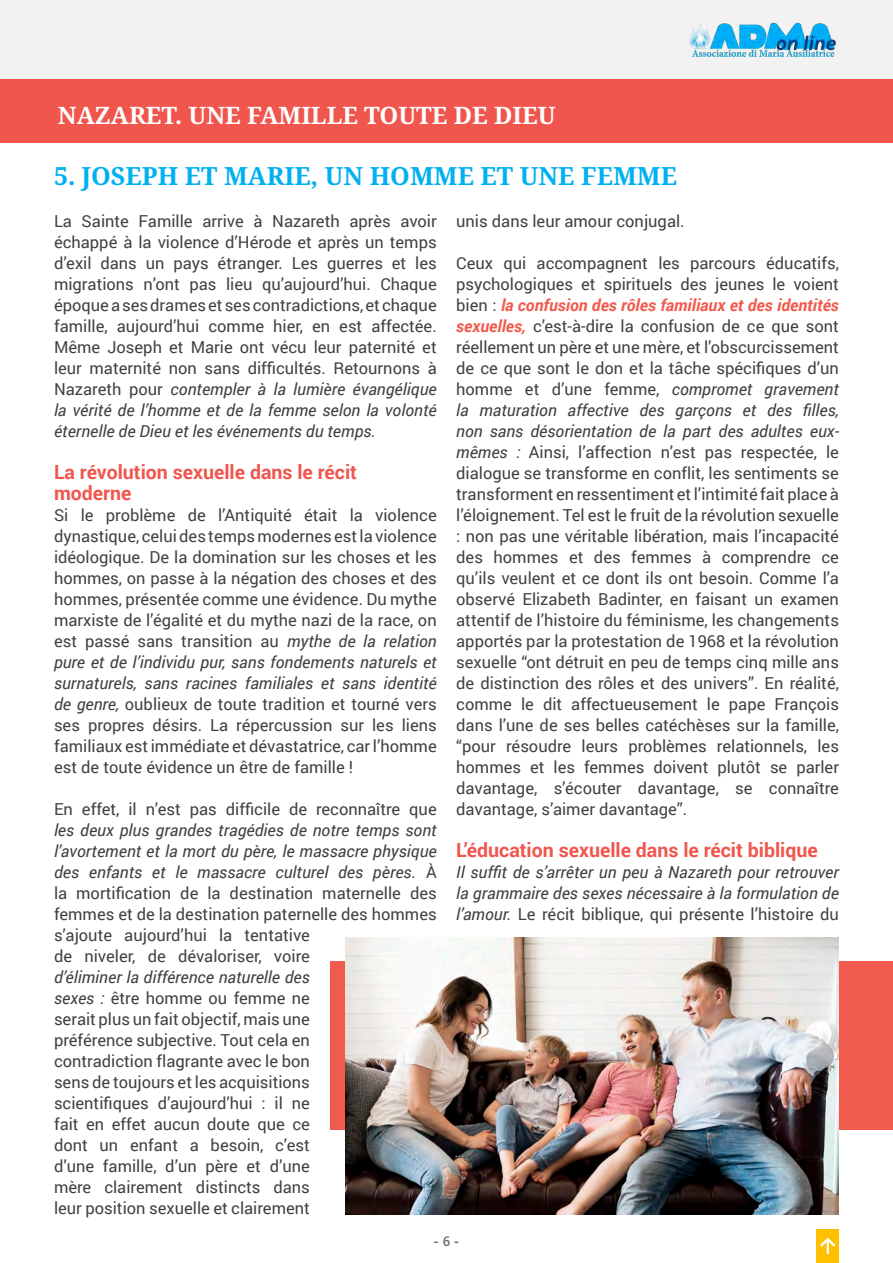
<style>
.page{position:relative;width:893px;height:1263px;background:#fff}
.page>*{position:absolute;margin:0;border:0;box-sizing:border-box;transform-origin:0 0}
.t1{font:700 25.05px "Noto Serif";color:#00b0f0}
.t2{font:700 24px "Noto Serif";color:#fff}
.t3{font:700 19.5px/21px "Roboto";color:#f0564e}
.t4{font:16.5px/21px "Roboto";color:#414042;text-align:justify}
.t5{font:italic 16.5px/21px "Roboto";color:#414042;text-align:justify}
.t6{font:700 13.5px "Segoe UI";color:#6d6e70}
.s1{font-style:italic}
.s2{font-weight:700;font-style:italic;color:#f15b4e}
.s3{font-style:normal}
.s4{font-weight:600}
</style>
<div class="page">
<div style="left:0;top:0;width:893px;height:80px;background:#f2f2f2"></div>
<img style="left:689px;top:22px;width:147px;height:35px">
<div style="left:816px;top:1229px;width:23px;height:34px;background:#ffc000"></div>
<svg style="left:820px;top:1237px;width:16px;height:17px"></svg>
<div style="left:0;top:80px;width:893px;height:62px;background:#f0564e"></div>
<div style="left:331px;top:962px;width:562px;height:168px;background:#f15b4e"></div>
<img style="left:346px;top:937px;width:493px;height:278px">
<p class="t2" style="left:58px;top:98px;width:499px">NAZARET. UNE FAMILLE TOUTE DE DIEU</p>
<p class="t1" style="left:54px;top:158px;width:625px">5. JOSEPH ET MARIE, UN HOMME ET UNE FEMME</p>
<p class="t4" style="left:54px;top:210px;width:384px">La Sainte Famille arrive à Nazareth après avoir échappé à la violence d’Hérode et après un temps d’exil dans un pays étranger. Les guerres et les migrations n’ont pas lieu qu’aujourd’hui. Chaque époque a ses drames et ses contradictions, et chaque famille, aujourd’hui comme hier, en est affectée.<br>Même Joseph et Marie ont vécu leur paternité et leur maternité non sans difficultés. Retournons à Nazareth pour <span class="s1">contempler à la lumière évangélique la vérité de l’homme et de la femme selon la volonté éternelle de Dieu et les événements du temps.</span></p>
<p class="t3" style="left:54px;top:460px;width:305px">La révolution sexuelle dans le récit moderne</p>
<p class="t4" style="left:54px;top:504px;width:384px">Si le problème de l’Antiquité était la violence dynastique, celui des temps modernes est la violence idéologique. De la domination sur les choses et les hommes, on passe à la négation des choses et des hommes, présentée comme une évidence. Du mythe marxiste de l’égalité et du mythe nazi de la race, on est passé sans transition au <span class="s1">mythe de la relation pure et de l’individu pur, sans fondements naturels et surnaturels, sans racines familiales et sans identité de genre,</span> oublieux de toute tradition et tourné vers ses propres désirs. La répercussion sur les liens familiaux est immédiate et dévastatrice, car l’homme est de toute évidence un être de famille !</p>
<p class="t4" style="left:54px;top:798px;width:384px;text-align:left">En effet, il n’est pas difficile de reconnaître que <span class="s1">les deux plus grandes tragédies de notre temps sont l’avortement et la mort du père, le massacre physique des enfants et le massacre culturel des pères.</span> À la mortification de la destination maternelle des femmes et de la destination paternelle des hommes s’ajoute aujourd’hui la tentative<br>de niveler, de dévaloriser, voire<br><span class="s1">d’éliminer la différence naturelle des<br>sexes :</span> être homme ou femme ne<br>serait plus un fait objectif, mais une<br>préférence subjective. Tout cela en<br>contradiction flagrante avec le bon<br>sens de toujours et les acquisitions<br>scientifiques d’aujourd’hui : il ne<br>fait en effet aucun doute que ce<br>dont un enfant a besoin, c’est<br>d’une famille, d’un père et d’une<br>mère clairement distincts dans<br>leur position sexuelle et clairement</p>
<p class="t4" style="left:456px;top:210px;width:230px">unis dans leur amour conjugal.</p>
<p class="t4" style="left:456px;top:252px;width:384px">Ceux qui accompagnent les parcours éducatifs, psychologiques et spirituels des jeunes le voient bien : <span class="s2">la confusion des rôles familiaux et des identités sexuelles,</span> c’est-à-dire la confusion de ce que sont réellement un père et une mère, et l’obscurcissement de ce que sont le don et la tâche spécifiques d’un homme et d’une femme, <span class="s1">compromet gravement la maturation affective des garçons et des filles, non sans désorientation de la part des adultes eux&shy;mêmes :</span> Ainsi, l’affection n’est pas respectée, le dialogue se transforme en conflit, les sentiments se transforment en ressentiment et l’intimité fait place à l’éloignement. Tel est le fruit de la révolution sexuelle : non pas une véritable libération, mais l’incapacité des hommes et des femmes à comprendre ce qu’ils veulent et ce dont ils ont besoin. Comme l’a observé Elizabeth Badinter, en faisant un examen attentif de l’histoire du féminisme, les changements apportés par la protestation de 1968 et la révolution sexuelle “ont détruit en peu de temps cinq mille ans de distinction des rôles et des univers”. En réalité, comme le dit affectueusement le pape François dans l’une de ses belles catéchèses sur la famille, “pour résoudre leurs problèmes relationnels, les hommes et les femmes doivent plutôt se parler davantage, s’écouter davantage, se connaître davantage, s’aimer davantage”.</p>
<p class="t3" style="left:456px;top:838px;width:363px">L’éducation sexuelle dans le récit biblique</p>
<p class="t5" style="left:456px;top:861px;width:384px">Il suffit de s’arrêter un peu à Nazareth pour retrouver la grammaire des sexes nécessaire à la formulation de l’amour. <span class="s3">Le récit biblique, qui présente l’histoire du</span></p>
<p class="t6" style="left:434px;top:1229px;width:27px">- <span class="s4">6</span> -</p>
</div>
